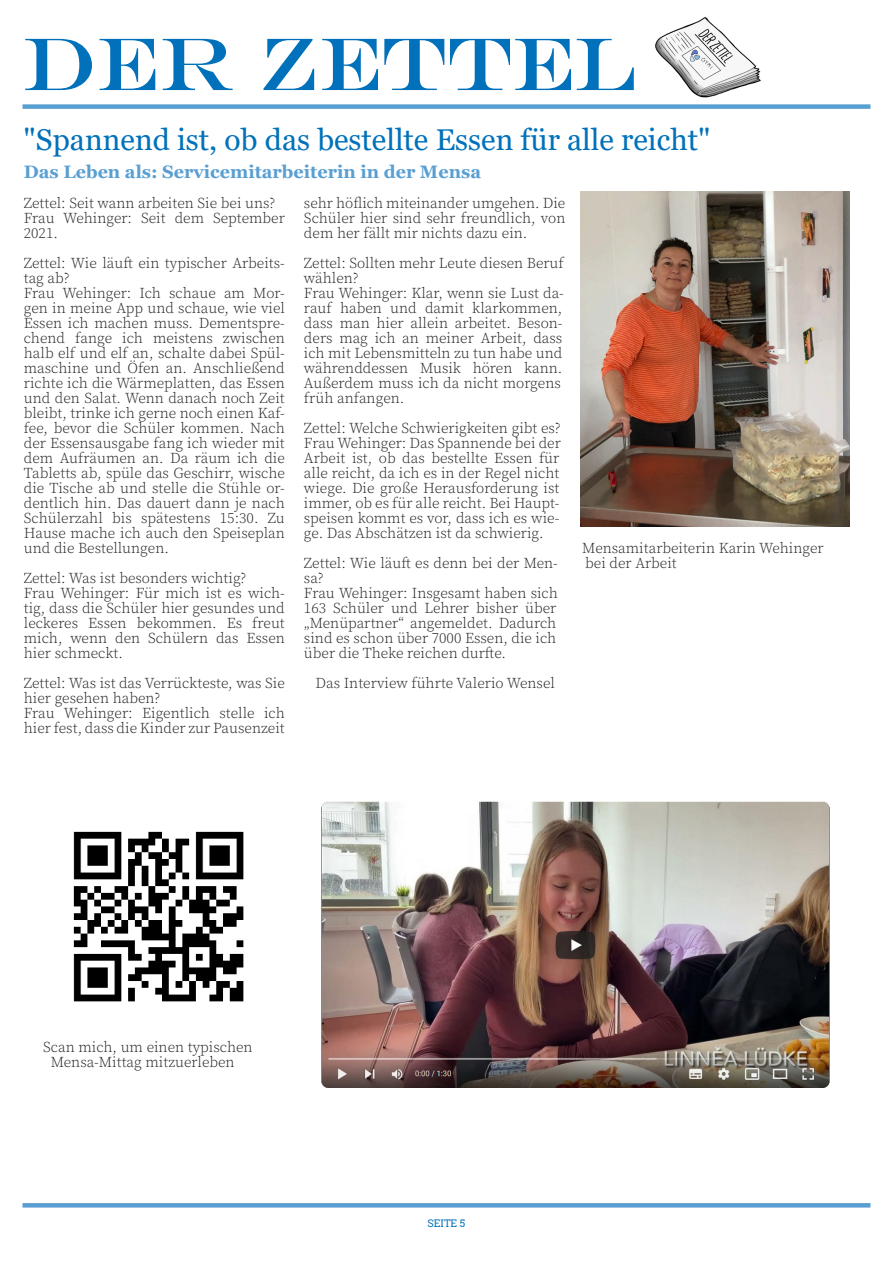
<style>
.page{position:relative;width:893px;height:1263px;background:#fff}
.page>*{position:absolute;margin:0;border:0;box-sizing:border-box;transform-origin:0 0}
.Untertitel_Zeitschrift___Gelb{font:75px "Engravers";color:#0071ba}
.Untertitel_Zeitschrift___Gelb-2{font:30px "Georgia";color:#0071ba}
.Untertitel_Zeitschrift___Gelb-3{font:700 18px "Georgia";color:#599fd2}
.Textkörper{font:300 15px/15px "Source Serif Pro";color:#231f20}
.Seitenzahl{font:10.5px "Roboto Slab";color:#0071ba}
</style>
<div class="page">
<div style="left:22px;top:104px;width:848px;height:5px;background:#599fd2"></div>
<hr style="left:22px;top:1203px;width:848px;height:4px;background:#599fd2">
<img style="left:73px;top:831px;width:171px;height:171px">
<img style="left:321px;top:801px;width:508px;height:286px">
<img style="left:581px;top:192px;width:268px;height:335px">
<img style="left:655px;top:17px;width:106px;height:81px">
<p class="Untertitel_Zeitschrift___Gelb" style="left:23px;top:20px;width:615px">DER ZETTEL</p>
<p class="Untertitel_Zeitschrift___Gelb-2" style="left:24px;top:121px;width:688px">"Spannend ist, ob das bestellte Essen für alle reicht"</p>
<p class="Untertitel_Zeitschrift___Gelb-3" style="left:24px;top:160px;width:459px">Das Leben als: Servicemitarbeiterin in der Mensa</p>
<p class="Textkörper" style="left:24px;top:195px;width:253px">Zettel: Seit wann arbeiten Sie bei uns?</p>
<p class="Textkörper" style="left:24px;top:210px;width:263px">Frau Wehinger: Seit dem September<br>2021.</p>
<p class="Textkörper" style="left:24px;top:255px;width:263px">Zettel: Wie läuft ein typischer Arbeits&shy;tag ab?</p>
<p class="Textkörper" style="left:24px;top:285px;width:263px;text-align:justify">Frau Wehinger: Ich schaue am Mor&shy;gen in meine App und schaue, wie viel Essen ich machen muss. Dementspre&shy;chend fange ich meistens zwischen halb elf und elf an, schalte dabei Spül&shy;maschine und Öfen an. Anschließend richte ich die Wärmeplatten, das Essen und den Salat. Wenn danach noch Zeit bleibt, trinke ich gerne noch einen Kaf&shy;fee, bevor die Schüler kommen. Nach der Essensausgabe fang ich wieder mit dem Aufräumen an. Da räum ich die Tabletts ab, spüle das Geschirr, wische die Tische ab und stelle die Stühle or&shy;dentlich hin. Das dauert dann je nach Schülerzahl bis spätestens 15:30. Zu Hause mache ich auch den Speiseplan und die Bestellungen.</p>
<p class="Textkörper" style="left:24px;top:570px;width:224px">Zettel: Was ist besonders wichtig?</p>
<p class="Textkörper" style="left:24px;top:585px;width:263px;text-align:justify">Frau Wehinger: Für mich ist es wich&shy;tig, dass die Schüler hier gesundes und leckeres Essen bekommen. Es freut mich, wenn den Schülern das Essen hier schmeckt.</p>
<p class="Textkörper" style="left:24px;top:675px;width:263px">Zettel: Was ist das Verrückteste, was Sie hier gesehen haben?</p>
<p class="Textkörper" style="left:24px;top:705px;width:263px">Frau Wehinger: Eigentlich stelle ich hier fest, dass die Kinder zur Pausenzeit</p>
<p class="Textkörper" style="left:304px;top:195px;width:263px;text-align:justify">sehr höflich miteinander umgehen. Die Schüler hier sind sehr freundlich, von dem her fällt mir nichts dazu ein.</p>
<p class="Textkörper" style="left:304px;top:255px;width:261px">Zettel: Sollten mehr Leute diesen Beruf wählen?</p>
<p class="Textkörper" style="left:304px;top:285px;width:261px">Frau Wehinger: Klar, wenn sie Lust da&shy;rauf haben und damit klarkommen, dass man hier allein arbeitet. Beson&shy;ders mag ich an meiner Arbeit, dass ich mit Lebensmitteln zu tun habe und währenddessen Musik hören kann.<br>Außerdem muss ich da nicht morgens früh anfangen.</p>
<p class="Textkörper" style="left:304px;top:420px;width:258px">Zettel: Welche Schwierigkeiten gibt es?</p>
<p class="Textkörper" style="left:304px;top:435px;width:258px;text-align:justify">Frau Wehinger: Das Spannende bei der Arbeit ist, ob das bestellte Essen für alle reicht, da ich es in der Regel nicht wiege. Die große Herausforderung ist immer, ob es für alle reicht. Bei Haupt&shy;speisen kommt es vor, dass ich es wie&shy;ge. Das Abschätzen ist da schwierig.</p>
<p class="Textkörper" style="left:304px;top:555px;width:255px">Zettel: Wie läuft es denn bei der Men&shy;sa?</p>
<p class="Textkörper" style="left:304px;top:585px;width:255px;text-align:justify">Frau Wehinger: Insgesamt haben sich 163 Schüler und Lehrer bisher über „Menüpartner“ angemeldet. Dadurch sind es schon über 7000 Essen, die ich über die Theke reichen durfte.</p>
<p class="Textkörper" style="left:315px;top:675px;width:241px">Das Interview führte Valerio Wensel</p>
<p class="Textkörper" style="left:582px;top:540px;width:243px">Mensamitarbeiterin Karin Wehinger bei der Arbeit</p>
<p class="Textkörper" style="left:51px;top:1040px;width:203px;text-indent:-8px">Scan mich, um einen typischen<br>Mensa-Mittag mitzuerleben</p>
<p class="Seitenzahl" style="left:427px;top:1216px;width:39px">SEITE 5</p>
</div>
